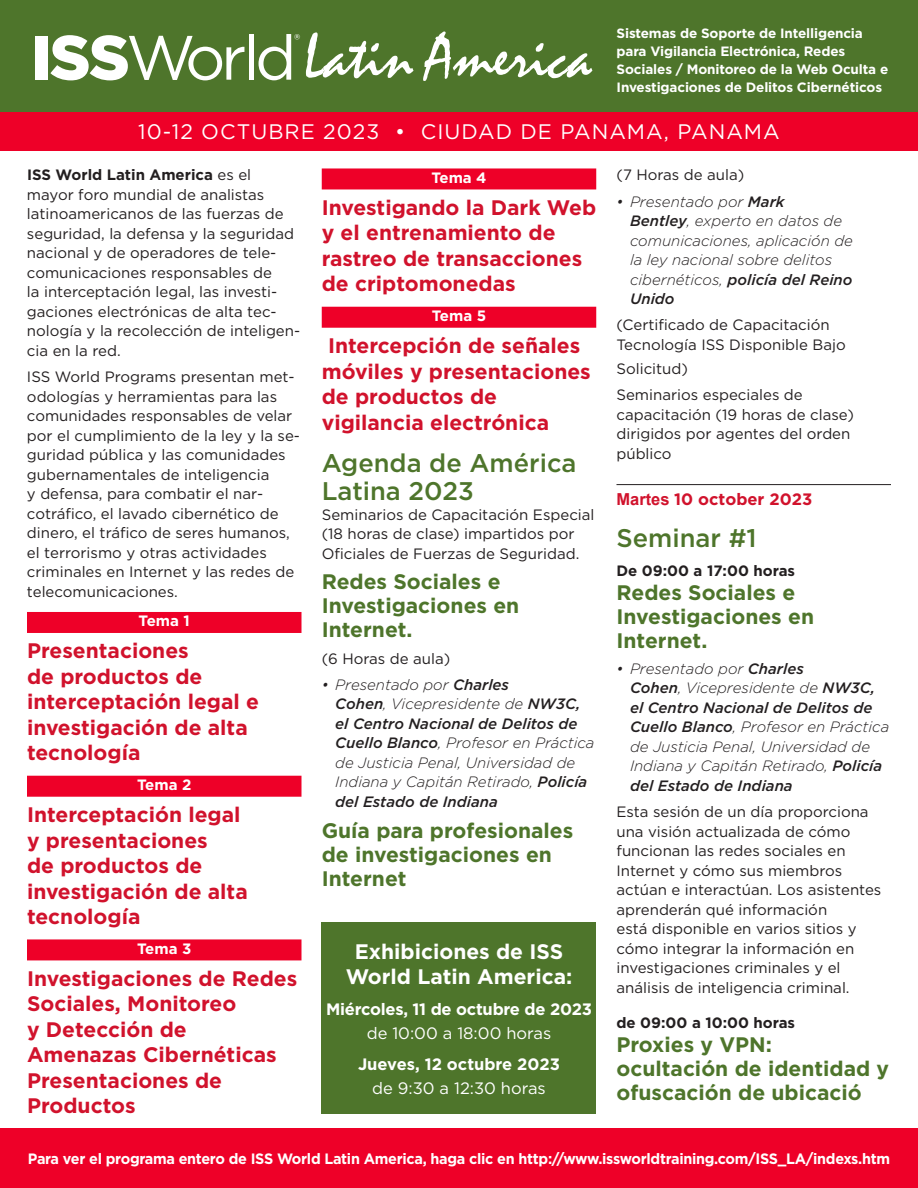
<style>
.page{position:relative;width:918px;height:1188px;background:#fff}
.page>*{position:absolute;margin:0;border:0;box-sizing:border-box;transform-origin:0 0}
.t1{font:64.2px "Mistral";color:#fff}
.t2{font:62.55px "Gotham";letter-spacing:-.075em;color:#fff}
.seminar{font:500 25.5px/28.5px "Gotham";color:#4e752b}
.event_title{font:500 25.5px "Gotham";color:#4e752b}
.track_title{font:700 21px/25.5px "Gotham";color:#d1122c}
.event_title-2{font:700 21px/24px "Gotham";color:#4e752b}
.t3{font:21px "Gotham";letter-spacing:.05em;color:#fff}
.event_title-3{font:700 21px/25.5px "Gotham";color:#fff;text-align:center}
.bt{font:700 16.5px/24px "Gotham";letter-spacing:-.015em;color:#fff;text-align:center}
.event_title-4{font:700 16.5px "Gotham";color:#d1122c}
.t4{font:15.3px "Gotham";color:#fff}
.bt_lg{font:15px/19.5px "Gotham";color:#231f20}
.bt-2{font:15px/19.5px "Gotham";color:#231f20}
.t5{font:italic 300 15px/19.5px "Gotham";color:#231f20}
.bar_subhead{font:700 15px "Gotham";letter-spacing:-.02em;color:#fff;scale:.96 1}
.bar_subhead-2{font:700 15px "Gotham";letter-spacing:-.02em;color:#fff}
.event_title-5{font:700 15px "Gotham";color:#231f20}
.time{font:700 15px "Gotham";color:#231f20}
.t6{font:700 13.5px/18px "Gotham";letter-spacing:-.01em;color:#fff}
.s1{font-weight:900}
.s2{font-size:64.65px}
.s3{font-weight:700}
.s4{font-weight:500}
.s5{font-weight:400}
.s6{font-family:"Arial"}
</style>
<div class="page">
<div style="left:0;top:1129px;width:918px;height:59px;background:#ee0028"></div>
<div style="left:27px;top:612px;width:275px;height:21px;background:#ee0028"></div>
<div style="left:27px;top:776px;width:275px;height:21px;background:#ee0028"></div>
<div style="left:27px;top:939px;width:275px;height:21px;background:#ee0028"></div>
<div style="left:322px;top:168px;width:274px;height:21px;background:#ee0028"></div>
<div style="left:322px;top:307px;width:274px;height:21px;background:#ee0028"></div>
<hr style="left:616px;top:484px;width:275px;height:1px;background:#231f20">
<div style="left:0;top:0;width:918px;height:133px;background:#4e752b"></div>
<div style="left:0;top:112px;width:918px;height:39px;background:#ee0028"></div>
<div style="left:322px;top:922px;width:274px;height:192px;background:#4e752b"></div>
<p class="t6" style="left:617px;top:24px;width:273px">Sistemas de Soporte de Intelligencia para Vigilancia Electrónica, Redes Sociales / Monitoreo de la Web Oculta e Investigaciones de Delitos Cibernéticos</p>
<p class="t3" style="left:138px;top:118px;width:643px">10-12 OCTUBRE 2023 • CIUDAD DE PANAMA, PANAMA</p>
<p class="t2" style="left:31px;top:18px;width:267px"><span class="s1">ISS</span>World</p>
<p class="t4" style="left:294px;top:29px;width:8px">®</p>
<p class="t1" style="left:304px;top:21px;width:290px">Latin Ameri<span class="s2">ca</span></p>
<p class="bt_lg" style="left:27px;top:165px;width:275px"><span class="s3">ISS World Latin America</span> es el mayor foro mundial de analistas latinoamericanos de las fuerzas de seguridad, la defensa y la seguridad nacional y de operadores de tele&shy;comunicaciones responsables de<br>la interceptación legal, las investi&shy;gaciones electrónicas de alta tec&shy;nología y la recolección de inteligen&shy;cia en la red.</p>
<p class="bt_lg" style="left:27px;top:367px;width:275px">ISS World Programs presentan met&shy;odologías y herramientas para las comunidades responsables de velar por el cumplimiento de la ley y la se&shy;guridad pública y las comunidades gubernamentales de inteligencia<br>y defensa, para combatir el nar&shy;cotráfico, el lavado cibernético de dinero, el tráfico de seres humanos, el terrorismo y otras actividades criminales en Internet y las redes de telecomunicaciones.</p>
<p class="bar_subhead-2" style="left:139px;top:611px;width:53px">Tema 1</p>
<p class="track_title" style="left:27px;top:638px;width:234px">Presentaciones<br>de productos de interceptación legal e investigación de alta tecnología</p>
<p class="bar_subhead-2" style="left:137px;top:775px;width:56px">Tema 2</p>
<p class="track_title" style="left:27px;top:802px;width:222px">Interceptación legal y presentaciones<br>de productos de investigación de alta tecnología</p>
<p class="bar_subhead-2" style="left:137px;top:938px;width:56px">Tema 3</p>
<p class="track_title" style="left:27px;top:966px;width:272px">Investigaciones de Redes<br>Sociales, Monitoreo<br>y Detección de<br>Amenazas Cibernéticas<br>Presentaciones de<br>Productos</p>
<p class="bar_subhead-2" style="left:431px;top:167px;width:57px">Tema 4</p>
<p class="track_title" style="left:322px;top:195px;width:276px">Investigando la Dark Web y el entrenamiento de rastreo de transacciones de criptomonedas</p>
<p class="bar_subhead-2" style="left:432px;top:306px;width:56px">Tema 5</p>
<p class="track_title" style="left:322px;top:333px;width:271px">Intercepción de señales móviles y presentaciones de productos de vigilancia electrónica</p>
<p class="seminar" style="left:322px;top:448px;width:256px">Agenda de América<br>Latina 2023</p>
<p class="bt-2" style="left:322px;top:504px;width:274px">Seminarios de Capacitación Especial (18 horas de clase) impartidos por<br>Oficiales de Fuerzas de Seguridad.</p>
<p class="event_title-2" style="left:322px;top:570px;width:199px">Redes Sociales e<br>Investigaciones en<br>Internet.</p>
<p class="bt-2" style="left:322px;top:648px;width:130px">(6 Horas de aula)</p>
<p class="t5" style="left:335px;top:675px;width:261px;text-indent:-14px">• Presentado por <span class="s4">Charles<br>Cohen</span>, Vicepresidente de <span class="s4">NW3C, el Centro Nacional de Delitos de<br>Cuello Blanco</span>, Profesor en Práctica de Justicia Penal, Universidad de<br>Indiana y Capitán Retirado, <span class="s4">Policía del Estado de Indiana</span></p>
<p class="event_title-2" style="left:322px;top:818px;width:253px">Guía para profesionales de investigaciones en<br>Internet</p>
<p class="event_title-3" style="left:346px;top:939px;width:228px">Exhibiciones de ISS<br>World Latin America:</p>
<p class="bt" style="left:326px;top:997px;width:267px">Miércoles, 11 de octubre de 2023 <span class="s5">de 10:00 a 18:00 horas</span></p>
<p class="bt" style="left:358px;top:1052px;width:203px">Jueves, 12 octubre 2023 <span class="s5">de 9:30 a 12:30 horas</span></p>
<p class="bt-2" style="left:616px;top:165px;width:129px">(7 Horas de aula)</p>
<p class="t5" style="left:630px;top:191px;width:224px;text-indent:-14px">• Presentado por <span class="s4">Mark<br>Bentley</span>, experto en datos de comunicaciones, aplicación de la ley nacional sobre delitos cibernéticos, <span class="s4">policía del Reino<br>Unido</span></p>
<p class="bt-2" style="left:616px;top:315px;width:231px">(Certificado de Capacitación<br>Tecnología ISS Disponible Bajo</p>
<p class="bt-2" style="left:616px;top:359px;width:73px">Solicitud)</p>
<p class="bt-2" style="left:616px;top:385px;width:239px">Seminarios especiales de capacitación (19 horas de clase) dirigidos por agentes del orden público</p>
<p class="event_title-4" style="left:616px;top:489px;width:197px"><span class="s6">Martes</span> 10 october 2023</p>
<p class="event_title" style="left:616px;top:522px;width:142px">Seminar #1</p>
<p class="event_title-5" style="left:616px;top:560px;width:180px">De 09:00 a 17:00 horas</p>
<p class="event_title-2" style="left:616px;top:580px;width:199px">Redes Sociales e<br>Investigaciones en<br>Internet.</p>
<p class="t5" style="left:630px;top:659px;width:261px;text-indent:-14px">• Presentado por <span class="s4">Charles<br>Cohen</span>, Vicepresidente de <span class="s4">NW3C, el Centro Nacional de Delitos de<br>Cuello Blanco</span>, Profesor en Práctica de Justicia Penal, Universidad de<br>Indiana y Capitán Retirado, <span class="s4">Policía del Estado de Indiana</span></p>
<p class="bt-2" style="left:616px;top:802px;width:266px">Esta sesión de un día proporciona una visión actualizada de cómo funcionan las redes sociales en<br>Internet y cómo sus miembros actúan e interactúan. Los asistentes aprenderán qué información<br>está disponible en varios sitios y cómo integrar la información en investigaciones criminales y el análisis de inteligencia criminal.</p>
<p class="time" style="left:616px;top:1013px;width:180px">de 09:00 a 10:00 horas</p>
<p class="event_title-2" style="left:616px;top:1032px;width:274px">Proxies y VPN:<br>ocultación de identidad y ofuscación de ubicació</p>
<p class="bar_subhead" style="left:28px;top:1149px;width:900px">Para ver el programa entero de ISS World Latin America, haga clic en http://www.issworldtraining.com/ISS_LA/indexs.htm</p>
</div>
